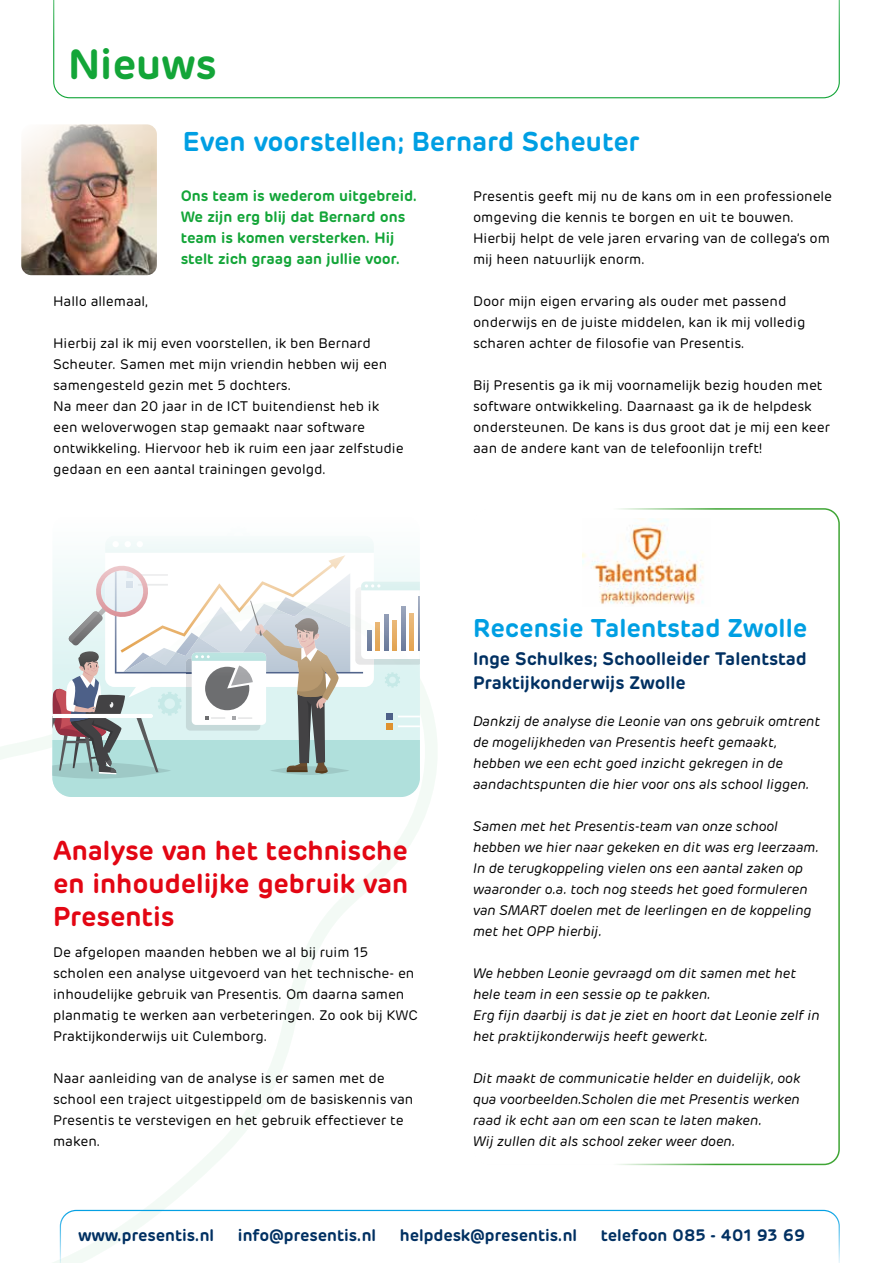
<style>
.page{position:relative;width:893px;height:1263px;background:#fff}
.page>*{position:absolute;margin:0;border:0;box-sizing:border-box;transform-origin:0 0}
.t1{font:600 42px "Rubrik";color:#13a538}
.t2{font:600 27px/33px "Rubrik";color:#e30613;text-align:justify}
.t3{font:600 27px "Rubrik";color:#009fe3}
.t4{font:600 25.5px "Rubrik";color:#009fe3}
.t5{font:600 18px/24px "Rubrik";color:#003062}
.t6{font:600 16.5px "Rubrik";color:#003062}
.t7{font:600 15px/21px "Rubrik";color:#13a538}
.t8{font:13.8px/21px "Rubrik";color:#000}
.t9{font:italic 13.8px/21px "Rubrik";color:#000}
</style>
<div class="page">
<div style="left:473px;top:508px;width:367px;height:657px;border:2px solid #3fa535;border-radius:15px"></div>
<svg style="left:0;top:680px;width:437px;height:583px"></svg>
<svg style="left:59px;top:1209px;width:781px;height:54px"></svg>
<svg style="left:53px;top:0;width:787px;height:98px"></svg>
<img style="left:21px;top:124px;width:136px;height:151px">
<img style="left:583px;top:519px;width:121px;height:86px">
<div style="left:52px;top:740px;width:368px;height:57px;background:#b0e0dc"></div>
<svg style="left:52px;top:539px;width:368px;height:240px"></svg>
<h1 class="t1" style="left:68px;top:37px;width:150px">Nieuws</h1>
<h2 class="t3" style="left:183px;top:124px;width:458px">Even voorstellen; Bernard Scheuter</h2>
<p class="t7" style="left:181px;top:185px;width:238px">Ons team is wederom uitgebreid.<br>We zijn erg blij dat Bernard ons team is komen versterken. Hij stelt zich graag aan jullie voor.</p>
<p class="t8" style="left:53px;top:291px;width:97px">Hallo allemaal,</p>
<p class="t8" style="left:53px;top:333px;width:352px">Hierbij zal ik mij even voorstellen, ik ben Bernard Scheuter. Samen met mijn vriendin hebben wij een samengesteld gezin met 5 dochters.<br>Na meer dan 20 jaar in de ICT buitendienst heb ik een weloverwogen stap gemaakt naar software ontwikkeling. Hiervoor heb ik ruim een jaar zelfstudie gedaan en een aantal trainingen gevolgd.</p>
<p class="t8" style="left:473px;top:186px;width:361px">Presentis geeft mij nu de kans om in een professionele omgeving die kennis te borgen en uit te bouwen.<br>Hierbij helpt de vele jaren ervaring van de collega’s om mij heen natuurlijk enorm.</p>
<p class="t8" style="left:473px;top:291px;width:334px">Door mijn eigen ervaring als ouder met passend onderwijs en de juiste middelen, kan ik mij volledig scharen achter de filosofie van Presentis.</p>
<p class="t8" style="left:473px;top:375px;width:359px">Bij Presentis ga ik mij voornamelijk bezig houden met software ontwikkeling. Daarnaast ga ik de helpdesk ondersteunen. De kans is dus groot dat je mij een keer aan de andere kant van de telefoonlijn treft!</p>
<h2 class="t2" style="left:53px;top:834px;width:356px">Analyse van het technische en inhoudelijke gebruik van Presentis</h2>
<p class="t8" style="left:53px;top:942px;width:366px">De afgelopen maanden hebben we al bij ruim 15 scholen een analyse uitgevoerd van het technische- en inhoudelijke gebruik van Presentis. Om daarna samen planmatig te werken aan verbeteringen. Zo ook bij KWC Praktijkonderwijs uit Culemborg.</p>
<p class="t8" style="left:53px;top:1068px;width:362px">Naar aanleiding van de analyse is er samen met de school een traject uitgestippeld om de basiskennis van Presentis te verstevigen en het gebruik effectiever te maken.</p>
<h3 class="t4" style="left:473px;top:611px;width:336px">Recensie Talentstad Zwolle</h3>
<h3 class="t5" style="left:473px;top:647px;width:335px">Inge Schulkes; Schoolleider Talentstad<br>Praktijkonderwijs Zwolle</h3>
<p class="t9" style="left:473px;top:711px;width:349px">Dankzij de analyse die Leonie van ons gebruik omtrent de mogelijkheden van Presentis heeft gemaakt, hebben we een echt goed inzicht gekregen in de aandachtspunten die hier voor ons als school liggen.</p>
<p class="t9" style="left:473px;top:816px;width:347px">Samen met het Presentis-team van onze school hebben we hier naar gekeken en dit was erg leerzaam.<br>In de terugkoppeling vielen ons een aantal zaken op waaronder o.a. toch nog steeds het goed formuleren van SMART doelen met de leerlingen en de koppeling met het OPP hierbij.</p>
<p class="t9" style="left:473px;top:963px;width:348px">We hebben Leonie gevraagd om dit samen met het hele team in een sessie op te pakken.<br>Erg fijn daarbij is dat je ziet en hoort dat Leonie zelf in het praktijkonderwijs heeft gewerkt.</p>
<p class="t9" style="left:473px;top:1068px;width:329px">Dit maakt de communicatie helder en duidelijk, ook qua voorbeelden.Scholen die met Presentis werken raad ik echt aan om een scan te laten maken.<br>Wij zullen dit als school zeker weer doen.</p>
<p class="t6" style="left:78px;top:1224px;width:137px">www.presentis.nl</p>
<p class="t6" style="left:238px;top:1224px;width:140px">info@presentis.nl</p>
<p class="t6" style="left:400px;top:1224px;width:179px">helpdesk@presentis.nl</p>
<p class="t6" style="left:601px;top:1224px;width:206px">telefoon 085 - 401 93 69</p>
</div>
